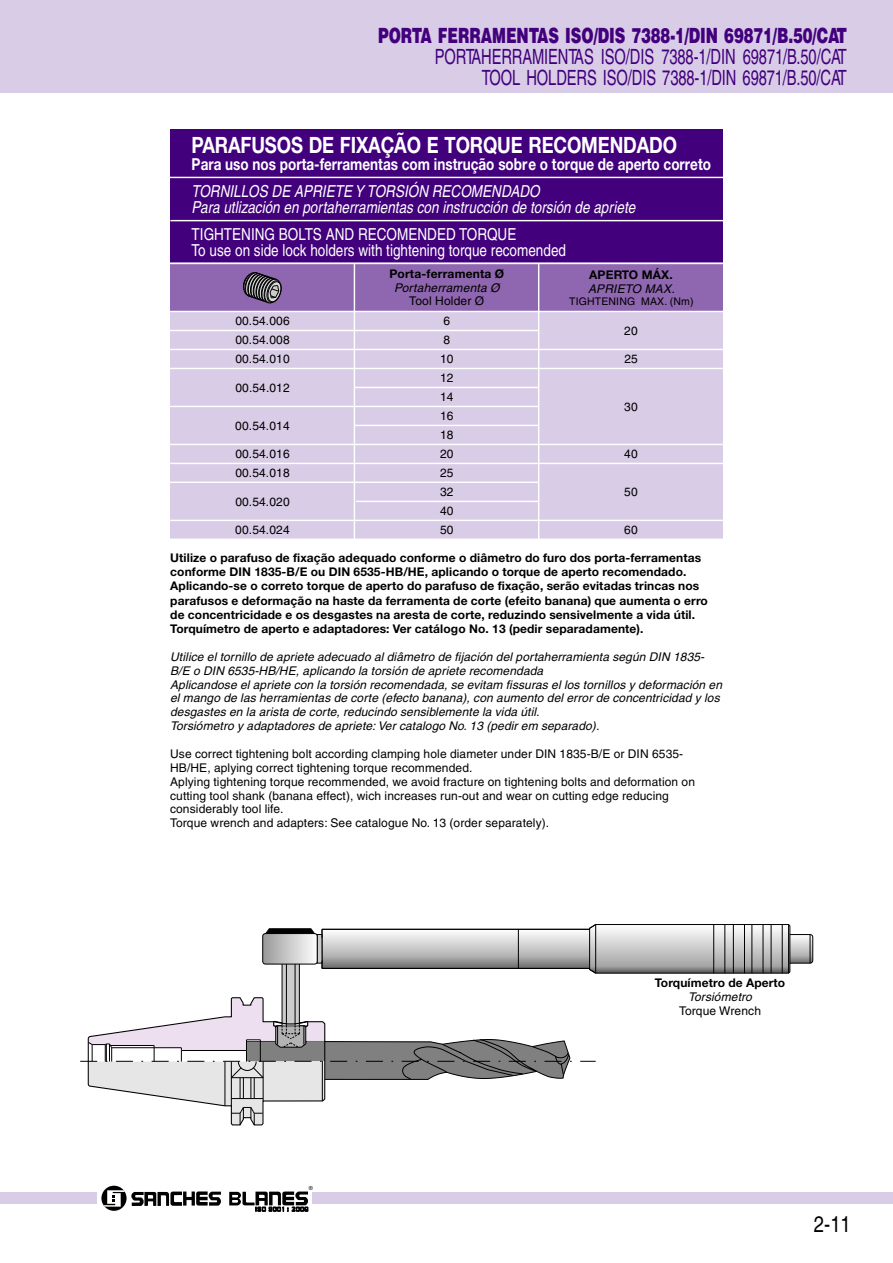
<style>
.page{position:relative;width:893px;height:1263px;background:#fff}
.page>*{position:absolute;margin:0;border:0;box-sizing:border-box;transform-origin:0 0}
.t1{font:700 22.5px "Helvetica Neue";letter-spacing:-.005em;color:#fff;scale:.82 1}
.t2{font:22.5px "Helvetica";color:#000;scale:.82 1}
.t3{font:21px/20.9px "Helvetica";letter-spacing:-.005em;color:#42007d;text-align:right;scale:.7 1}
.t4{font:900 21px "Helvetica";letter-spacing:-.005em;color:#42007d;scale:.7 1}
.t5{font:italic 16.5px/16.4px "Helvetica";color:#fff;scale:.82 1}
.t6{font:16.5px/16.4px "Helvetica";color:#fff;scale:.82 1}
.t7{font:700 16.5px "Helvetica Neue";color:#fff;scale:.82 1}
.t8{font:12px/19px "Helvetica";letter-spacing:.01em;color:#000}
.t9{font:700 12px/14.2px "Helvetica Neue";letter-spacing:.01em;color:#000}
.t10{font:italic 12px/13.8px "Helvetica";letter-spacing:.01em;color:#000}
.t11{font:10.5px "Helvetica";letter-spacing:.015em;color:#000}
.t12{font:5.55px "Arial";color:#000}
</style>
<div class="page">
<div style="left:170px;top:264px;width:553px;height:47px;background:#8f66b0"></div>
<div style="left:170px;top:311px;width:553px;height:228px;background:#d9cce6"></div>
<hr style="left:170px;top:349px;width:553px;height:1px;background:#fff">
<hr style="left:170px;top:330px;width:369px;height:1px;background:#fff">
<hr style="left:538px;top:264px;width:1px;height:275px;background:#fff">
<hr style="left:354px;top:387px;width:185px;height:1px;background:#fff">
<hr style="left:170px;top:368px;width:553px;height:1px;background:#fff">
<hr style="left:354px;top:425px;width:185px;height:1px;background:#fff">
<hr style="left:170px;top:406px;width:369px;height:1px;background:#fff">
<hr style="left:170px;top:444px;width:553px;height:1px;background:#fff">
<hr style="left:170px;top:482px;width:368px;height:1px;background:#fff">
<hr style="left:170px;top:520px;width:553px;height:1px;background:#fff">
<hr style="left:356px;top:501px;width:183px;height:1px;background:#fff">
<svg style="left:243px;top:272px;width:39px;height:32px"></svg>
<hr style="left:170px;top:463px;width:553px;height:1px;background:#fff">
<hr style="left:170px;top:311px;width:553px;height:1px;background:#fff">
<hr style="left:354px;top:264px;width:1px;height:275px;background:#fff">
<div style="left:170px;top:129px;width:553px;height:134px;background:#42007d"></div>
<hr style="left:166px;top:177px;width:561px;height:1px;background:#fff">
<hr style="left:170px;top:220px;width:553px;height:1px;background:#fff">
<hr style="left:170px;top:538px;width:553px;height:2px;background:#fff">
<div style="left:0;top:0;width:893px;height:93px;background:#d9cce6"></div>
<div style="left:0;top:1193px;width:893px;height:11px;background:#d9cce6"></div>
<div style="left:97px;top:1190px;width:215px;height:17px;background:#fff"></div>
<svg style="left:101px;top:1186px;width:26px;height:25px"></svg>
<svg style="left:104px;top:1190px;width:117px;height:17px"></svg>
<svg style="left:229px;top:1191px;width:80px;height:21px"></svg>
<svg style="left:80px;top:924px;width:733px;height:202px"></svg>
<h2 class="t4" style="left:378px;top:27px;width:671px">PORTA FERRAMENTAS ISO/DIS 7388-1/DIN 69871/B.50/CAT</h2>
<h2 class="t3" style="left:435px;top:48px;width:590px">PORTAHERRAMIENTAS ISO/DIS 7388-1/DIN 69871/B.50/CAT<br>TOOL HOLDERS ISO/DIS 7388-1/DIN 69871/B.50/CAT</h2>
<h1 class="t1" style="left:192px;top:136px;width:594px">PARAFUSOS DE FIXAÇÃO E TORQUE RECOMENDADO</h1>
<h3 class="t7" style="left:192px;top:157px;width:635px">Para uso nos porta-ferramentas com instrução sobre o torque de aperto correto</h3>
<h3 class="t5" style="left:192px;top:184px;width:546px">TORNILLOS DE APRIETE Y TORSIÓN RECOMENDADO<br>Para utlización en portaherramientas con instrucción de torsión de apriete</h3>
<h3 class="t6" style="left:192px;top:227px;width:458px">TIGHTENING BOLTS AND RECOMENDED TORQUE<br>To use on side lock holders with tightening torque recomended</h3>
<p class="t9" style="left:389px;top:267px;width:116px">Porta-ferramenta Ø</p>
<p class="t10" style="left:394px;top:281px;width:107px">Portaherramenta Ø</p>
<p class="t8" style="left:409px;top:293px;width:76px">Tool Holder Ø</p>
<p class="t9" style="left:589px;top:269px;width:85px">APERTO MÁX.</p>
<p class="t10" style="left:588px;top:283px;width:88px">APRIETO MAX.</p>
<p class="t11" style="left:569px;top:297px;width:126px">TIGHTENING MAX. (Nm)</p>
<p class="t8" style="left:443px;top:312px;width:8px">6<br>8</p>
<p class="t8" style="left:235px;top:312px;width:56px">00.54.006<br>00.54.008</p>
<p class="t8" style="left:624px;top:322px;width:15px">20</p>
<p class="t8" style="left:624px;top:350px;width:15px">25</p>
<p class="t8" style="left:624px;top:398px;width:15px">30</p>
<p class="t8" style="left:624px;top:445px;width:15px">40</p>
<p class="t8" style="left:624px;top:483px;width:15px">50</p>
<p class="t8" style="left:624px;top:521px;width:15px">60</p>
<p class="t9" style="left:170px;top:551px;width:539px">Utilize o parafuso de fixação adequado conforme o diâmetro do furo dos porta-ferramentas conforme DIN 1835-B/E ou DIN 6535-HB/HE, aplicando o torque de aperto recomendado.<br>Aplicando-se o correto torque de aperto do parafuso de fixação, serão evitadas trincas nos parafusos e deformação na haste da ferramenta de corte (efeito banana) que aumenta o erro de concentricidade e os desgastes na aresta de corte, reduzindo sensivelmente a vida útil.<br>Torquímetro de aperto e adaptadores: Ver catálogo No. 13 (pedir separadamente).</p>
<p class="t10" style="left:170px;top:651px;width:553px">Utilice el tornillo de apriete adecuado al diâmetro de fijación del portaherramienta según DIN 1835- B/E o DIN 6535-HB/HE, aplicando la torsión de apriete recomendada<br>Aplicandose el apriete con la torsión recomendada, se evitam fissuras el los tornillos y deformación en el mango de las herramientas de corte (efecto banana), con aumento del error de concentricidad y los desgastes en la arista de corte, reducindo sensiblemente la vida útil.<br>Torsiómetro y adaptadores de apriete: Ver catalogo No. 13 (pedir em separado).</p>
<p class="t8" style="left:170px;top:748px;width:526px;line-height:13.8px">Use correct tightening bolt according clamping hole diameter under DIN 1835-B/E or DIN 6535- HB/HE, aplying correct tightening torque recommended.<br>Aplying tightening torque recommended, we avoid fracture on tightening bolts and deformation on cutting tool shank (banana effect), wich increases run-out and wear on cutting edge reducing considerably tool life.<br>Torque wrench and adapters: See catalogue No. 13 (order separately).</p>
<p class="t8" style="left:440px;top:350px;width:15px">10<br>12</p>
<p class="t8" style="left:235px;top:350px;width:56px">00.54.010</p>
<p class="t8" style="left:235px;top:379px;width:56px">00.54.012</p>
<p class="t8" style="left:440px;top:388px;width:15px">14<br>16</p>
<p class="t8" style="left:235px;top:417px;width:56px">00.54.014</p>
<p class="t8" style="left:440px;top:426px;width:15px">18<br>20</p>
<p class="t8" style="left:235px;top:445px;width:56px">00.54.016</p>
<p class="t8" style="left:235px;top:464px;width:56px">00.54.018</p>
<p class="t8" style="left:440px;top:464px;width:15px">25</p>
<p class="t8" style="left:235px;top:493px;width:56px">00.54.020</p>
<p class="t8" style="left:440px;top:483px;width:15px">32<br>40</p>
<p class="t8" style="left:235px;top:521px;width:56px">00.54.024</p>
<p class="t8" style="left:440px;top:521px;width:15px">50</p>
<p class="t12" style="left:309px;top:1185px;width:6px">®</p>
<p class="t9" style="left:655px;top:977px;width:132px">Torquímetro de Aperto</p>
<p class="t10" style="left:688px;top:991px;width:65px">Torsiómetro</p>
<p class="t8" style="left:679px;top:1002px;width:83px">Torque Wrench</p>
<h1 class="t2" style="left:814px;top:1214px;width:47px">2-11</h1>
</div>
